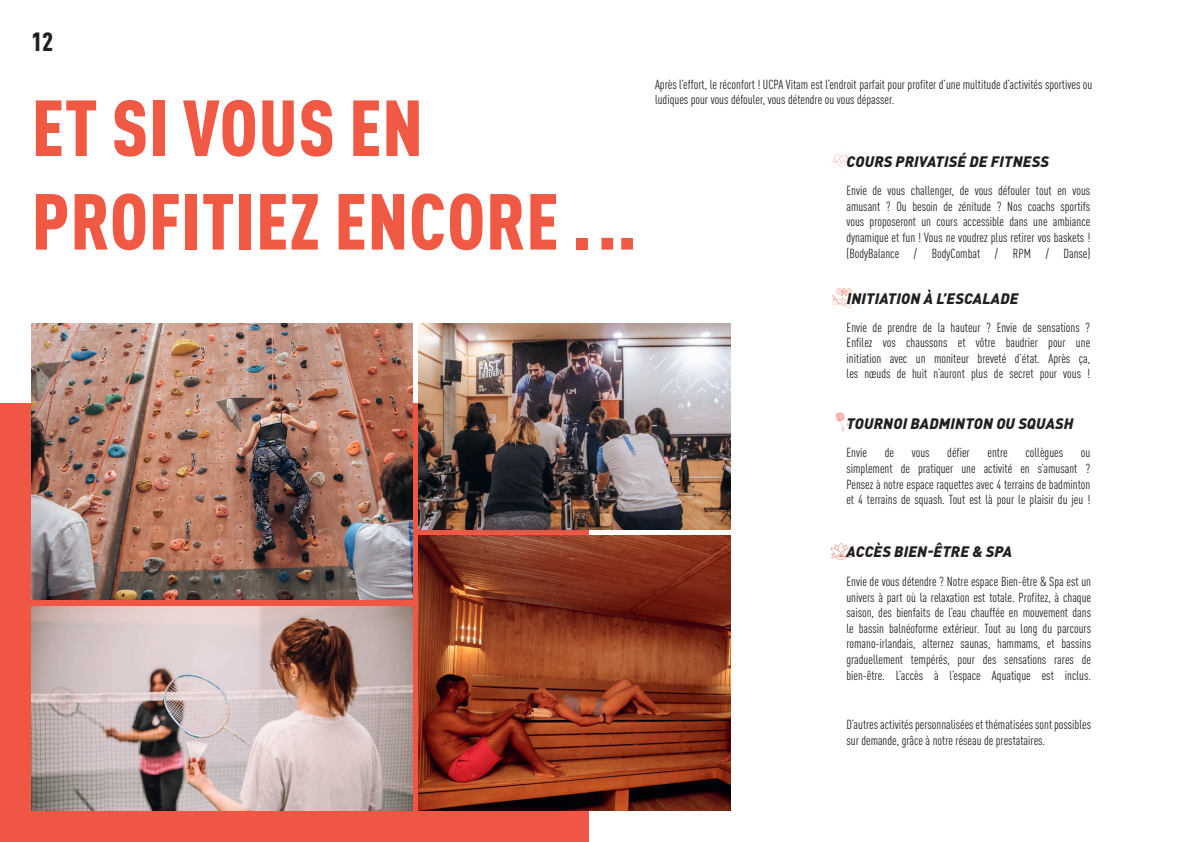
<style>
.page{position:relative;width:1191px;height:842px;background:#fff}
.page>*{position:absolute;margin:0;border:0;box-sizing:border-box;transform-origin:0 0}
.t1{font:900 condensed 78px/93.6px "DINOT";letter-spacing:.01em;color:#f05944}
.t2{font:900 condensed 26px "DINOT";color:#231f20}
.t3{font:italic 900 15px "DINOT";letter-spacing:.01em;color:#231f20}
.t4{font:condensed 13px/15.6px "DINOT";color:#231f20;text-align:justify}
</style>
<div class="page">
<div style="left:0;top:403px;width:595px;height:439px;background:#f05644"></div>
<img style="left:31px;top:323px;width:381px;height:277px">
<img style="left:418px;top:323px;width:172px;height:206px">
<img style="left:31px;top:606px;width:381px;height:205px">
<img style="left:418px;top:536px;width:172px;height:275px">
<img style="left:832px;top:288px;width:19px;height:20px">
<img style="left:831px;top:151px;width:20px;height:17px">
<img style="left:835px;top:412px;width:15px;height:20px">
<img style="left:831px;top:541px;width:20px;height:19px">
<img style="left:590px;top:323px;width:140px;height:206px">
<img style="left:590px;top:536px;width:140px;height:275px">
<svg style="left:601px;top:238px;width:32px;height:12px"></svg>
<h2 class="t2" style="left:31px;top:26px;width:24px">12</h2>
<h1 class="t1" style="left:32px;top:80px;width:601px">ET SI VOUS EN<br>PROFITIEZ ENCORE ...</h1>
<p class="t4" style="left:655px;top:76px;width:439px">Après l’effort, le réconfort ! UCPA Vitam est l’endroit parfait pour profiter d’une multitude d’activités sportives ou ludiques pour vous défouler, vous détendre ou vous dépasser.</p>
<p class="t3" style="left:846px;top:152px;width:204px">COURS PRIVATISÉ DE FITNESS</p>
<p class="t4" style="left:846px;top:183px;width:245px">Envie de vous challenger, de vous défouler tout en vous amusant ? Ou besoin de zénitude ? Nos coachs sportifs vous proposeront un cours accessible dans une ambiance dynamique et fun ! Vous ne voudrez plus retirer vos baskets ! (BodyBalance / BodyCombat / RPM / Danse)</p>
<p class="t3" style="left:846px;top:289px;width:173px">INITIATION À L’ESCALADE</p>
<p class="t4" style="left:846px;top:319px;width:245px">Envie de prendre de la hauteur ? Envie de sensations ?<br>Enfilez vos chaussons et vôtre baudrier pour une initiation avec un moniteur breveté d’état. Après ça, les nœuds de huit n’auront plus de secret pour vous !</p>
<p class="t3" style="left:846px;top:413px;width:229px">TOURNOI BADMINTON OU SQUASH</p>
<p class="t4" style="left:846px;top:445px;width:22px">Envie</p>
<p class="t4" style="left:884px;top:445px;width:11px">de</p>
<p class="t4" style="left:911px;top:445px;width:19px">vous</p>
<p class="t4" style="left:947px;top:445px;width:24px">défier</p>
<p class="t4" style="left:987px;top:445px;width:22px">entre</p>
<p class="t4" style="left:1025px;top:445px;width:39px">collègues</p>
<p class="t4" style="left:846px;top:445px;width:245px;text-indent:234px">ou simplement de pratiquer une activité en s’amusant ?<br>Pensez à notre espace raquettes avec 4 terrains de badminton et 4 terrains de squash. Tout est là pour le plaisir du jeu !</p>
<p class="t3" style="left:846px;top:542px;width:167px">ACCÈS BIEN-ÊTRE &amp; SPA</p>
<p class="t4" style="left:846px;top:573px;width:246px">Envie de vous détendre ? Notre espace Bien-être &amp; Spa est un univers à part où la relaxation est totale. Profitez, à chaque saison, des bienfaits de l’eau chauffée en mouvement dans le bassin balnéoforme extérieur. Tout au long du parcours romano-irlandais, alternez saunas, hammams, et bassins graduellement tempérés, pour des sensations rares de bien-être. L’accès à l’espace Aquatique est inclus.</p>
<p class="t4" style="left:846px;top:717px;width:246px">D’autres activités personnalisées et thématisées sont possibles sur demande, grâce à notre réseau de prestataires.</p>
</div>
